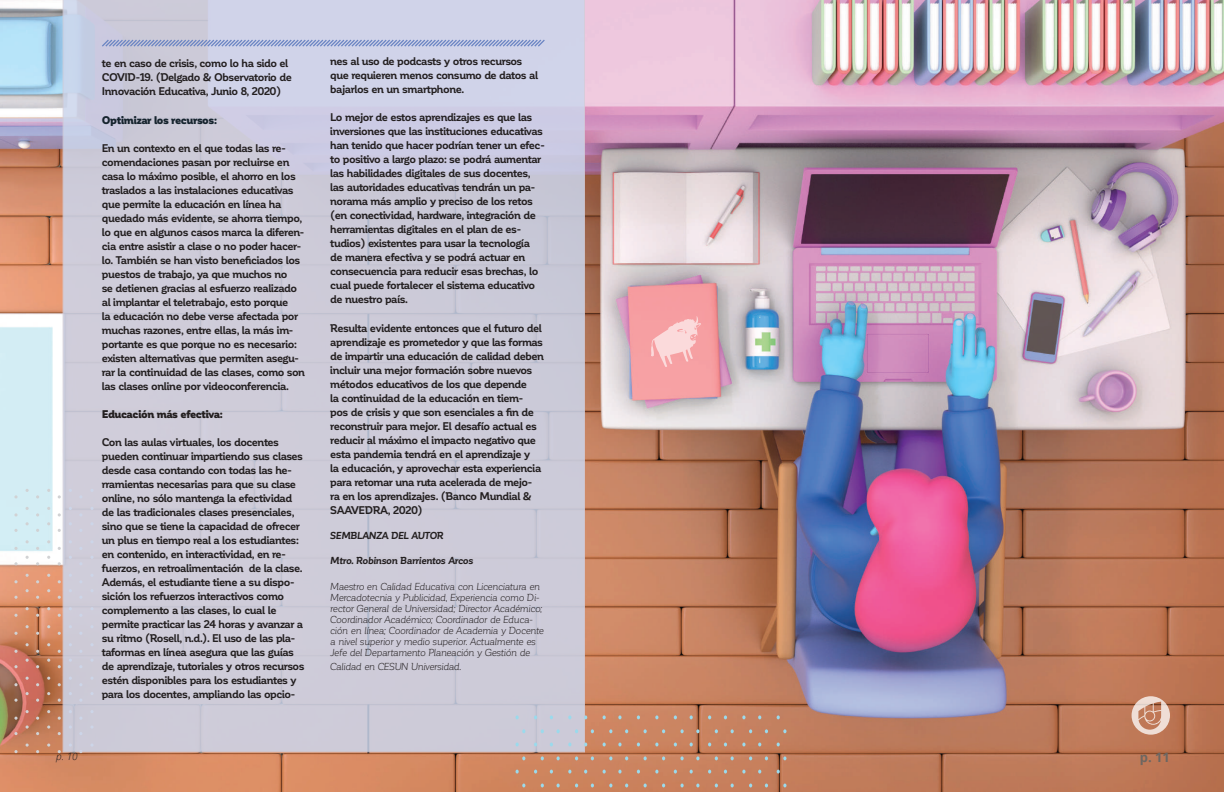
<style>
.page{position:relative;width:1224px;height:792px;background:#fff}
.page>*{position:absolute;margin:0;border:0;box-sizing:border-box;transform-origin:0 0}
.t1{font:700 13px "Open Sans";color:#6d6661}
.t2{font:700 11px/14px "Corporative";letter-spacing:-.045em;color:#231f20}
.t3{font:900 11px "Corporative";letter-spacing:-.04em;color:#16242e}
.t4{font:900 11px "Corporative";letter-spacing:-.045em;color:#231f20}
.t5{font:italic 10px/11px "Corporative";letter-spacing:-.035em;color:#231f20}
.t6{font:italic 700 10px "Corporative";letter-spacing:-.03em;color:#231f20}
.t7{font:italic 300 10px "Open Sans";color:#231f20}
</style>
<div class="page">
<img style="left:0;top:0;width:1224px;height:792px">
<svg style="left:1132px;top:696px;width:38px;height:39px"></svg>
<svg style="left:58px;top:513px;width:3px;height:4px"></svg>
<svg style="left:36px;top:513px;width:3px;height:4px"></svg>
<svg style="left:14px;top:495px;width:4px;height:3px"></svg>
<svg style="left:14px;top:513px;width:4px;height:4px"></svg>
<svg style="left:14px;top:529px;width:4px;height:3px"></svg>
<svg style="left:14px;top:547px;width:4px;height:3px"></svg>
<svg style="left:14px;top:562px;width:4px;height:3px"></svg>
<svg style="left:14px;top:580px;width:4px;height:3px"></svg>
<svg style="left:14px;top:596px;width:4px;height:3px"></svg>
<svg style="left:14px;top:614px;width:4px;height:3px"></svg>
<svg style="left:14px;top:632px;width:4px;height:3px"></svg>
<svg style="left:14px;top:650px;width:4px;height:3px"></svg>
<svg style="left:14px;top:665px;width:4px;height:3px"></svg>
<svg style="left:14px;top:683px;width:4px;height:3px"></svg>
<svg style="left:47px;top:725px;width:3px;height:4px"></svg>
<svg style="left:26px;top:725px;width:3px;height:4px"></svg>
<svg style="left:14px;top:699px;width:4px;height:3px"></svg>
<svg style="left:14px;top:717px;width:4px;height:3px"></svg>
<svg style="left:14px;top:732px;width:4px;height:3px"></svg>
<svg style="left:14px;top:750px;width:4px;height:3px"></svg>
<svg style="left:63px;top:0;width:522px;height:752px;background:#cccbda"></svg>
<svg style="left:516px;top:715px;width:3px;height:4px"></svg>
<svg style="left:534px;top:715px;width:3px;height:4px"></svg>
<svg style="left:550px;top:715px;width:3px;height:4px"></svg>
<svg style="left:568px;top:715px;width:3px;height:4px"></svg>
<svg style="left:522px;top:729px;width:3px;height:4px"></svg>
<svg style="left:541px;top:729px;width:3px;height:4px"></svg>
<svg style="left:557px;top:729px;width:3px;height:4px"></svg>
<svg style="left:575px;top:729px;width:3px;height:4px"></svg>
<svg style="left:522px;top:756px;width:3px;height:4px"></svg>
<svg style="left:541px;top:756px;width:3px;height:4px"></svg>
<svg style="left:557px;top:756px;width:3px;height:4px"></svg>
<svg style="left:575px;top:756px;width:3px;height:4px"></svg>
<svg style="left:584px;top:715px;width:3px;height:4px"></svg>
<svg style="left:603px;top:715px;width:3px;height:4px"></svg>
<svg style="left:618px;top:715px;width:4px;height:4px"></svg>
<svg style="left:637px;top:715px;width:3px;height:4px"></svg>
<svg style="left:591px;top:729px;width:3px;height:4px"></svg>
<svg style="left:609px;top:729px;width:3px;height:4px"></svg>
<svg style="left:625px;top:729px;width:3px;height:4px"></svg>
<svg style="left:644px;top:729px;width:3px;height:4px"></svg>
<svg style="left:618px;top:743px;width:4px;height:3px"></svg>
<svg style="left:591px;top:756px;width:3px;height:4px"></svg>
<svg style="left:609px;top:756px;width:3px;height:4px"></svg>
<svg style="left:625px;top:756px;width:3px;height:4px"></svg>
<svg style="left:644px;top:756px;width:3px;height:4px"></svg>
<svg style="left:516px;top:770px;width:3px;height:4px"></svg>
<svg style="left:534px;top:770px;width:3px;height:4px"></svg>
<svg style="left:550px;top:770px;width:3px;height:4px"></svg>
<svg style="left:568px;top:770px;width:3px;height:4px"></svg>
<svg style="left:584px;top:770px;width:3px;height:4px"></svg>
<svg style="left:603px;top:770px;width:3px;height:4px"></svg>
<svg style="left:618px;top:770px;width:4px;height:4px"></svg>
<svg style="left:637px;top:770px;width:3px;height:4px"></svg>
<svg style="left:655px;top:715px;width:4px;height:4px"></svg>
<svg style="left:674px;top:715px;width:3px;height:4px"></svg>
<svg style="left:690px;top:715px;width:3px;height:4px"></svg>
<svg style="left:708px;top:715px;width:3px;height:4px"></svg>
<svg style="left:662px;top:729px;width:3px;height:4px"></svg>
<svg style="left:680px;top:729px;width:4px;height:4px"></svg>
<svg style="left:696px;top:729px;width:3px;height:4px"></svg>
<svg style="left:715px;top:729px;width:3px;height:4px"></svg>
<svg style="left:655px;top:743px;width:4px;height:3px"></svg>
<svg style="left:662px;top:756px;width:3px;height:4px"></svg>
<svg style="left:680px;top:756px;width:4px;height:4px"></svg>
<svg style="left:696px;top:756px;width:3px;height:4px"></svg>
<svg style="left:715px;top:756px;width:3px;height:4px"></svg>
<svg style="left:724px;top:715px;width:3px;height:4px"></svg>
<svg style="left:742px;top:715px;width:4px;height:4px"></svg>
<svg style="left:758px;top:715px;width:3px;height:4px"></svg>
<svg style="left:777px;top:715px;width:3px;height:4px"></svg>
<svg style="left:731px;top:729px;width:3px;height:4px"></svg>
<svg style="left:749px;top:729px;width:3px;height:4px"></svg>
<svg style="left:765px;top:729px;width:3px;height:4px"></svg>
<svg style="left:783px;top:729px;width:4px;height:4px"></svg>
<svg style="left:742px;top:743px;width:4px;height:3px"></svg>
<svg style="left:731px;top:756px;width:3px;height:4px"></svg>
<svg style="left:749px;top:756px;width:3px;height:4px"></svg>
<svg style="left:765px;top:756px;width:3px;height:4px"></svg>
<svg style="left:783px;top:756px;width:4px;height:4px"></svg>
<svg style="left:655px;top:770px;width:4px;height:4px"></svg>
<svg style="left:674px;top:770px;width:3px;height:4px"></svg>
<svg style="left:690px;top:770px;width:3px;height:4px"></svg>
<svg style="left:708px;top:770px;width:3px;height:4px"></svg>
<svg style="left:680px;top:784px;width:4px;height:3px"></svg>
<svg style="left:724px;top:770px;width:3px;height:4px"></svg>
<svg style="left:742px;top:770px;width:4px;height:4px"></svg>
<svg style="left:758px;top:770px;width:3px;height:4px"></svg>
<svg style="left:777px;top:770px;width:3px;height:4px"></svg>
<svg style="left:783px;top:784px;width:4px;height:3px"></svg>
<svg style="left:100px;top:38px;width:446px;height:10px;background:#afb8da"></svg>
<svg style="left:650px;top:316px;width:51px;height:51px;background:#f8babc"></svg>
<p class="t7" style="left:56px;top:750px;width:23px">p. 10</p>
<p class="t2" style="left:102px;top:57px;width:191px">te en caso de crisis, como lo ha sido el<br>COVID-19. (Delgado &amp; Observatorio de<br>Innovación Educativa, Junio 8, 2020)</p>
<p class="t3" style="left:102px;top:114px;width:117px">Optimizar los recursos:</p>
<p class="t2" style="left:102px;top:141px;width:205px">En un contexto en el que todas las re&shy;comendaciones pasan por recluirse en casa lo máximo posible, el ahorro en los traslados a las instalaciones educativas que permite la educación en línea ha quedado más evidente, se ahorra tiempo, lo que en algunos casos marca la diferen&shy;cia entre asistir a clase o no poder hacer&shy;lo. También se han visto beneficiados los puestos de trabajo, ya que muchos no<br>se detienen gracias al esfuerzo realizado al implantar el teletrabajo, esto porque<br>la educación no debe verse afectada por muchas razones, entre ellas, la más im&shy;portante es que porque no es necesario: existen alternativas que permiten asegu&shy;rar la continuidad de las clases, como son las clases online por videoconferencia.</p>
<p class="t4" style="left:102px;top:408px;width:123px">Educación más efectiva:</p>
<p class="t2" style="left:102px;top:435px;width:204px">Con las aulas virtuales, los docentes pueden continuar impartiendo sus clases desde casa contando con todas las he&shy;rramientas necesarias para que su clase online, no sólo mantenga la efectividad de las tradicionales clases presenciales, sino que se tiene la capacidad de ofrecer un plus en tiempo real a los estudiantes: en contenido, en interactividad, en re&shy;fuerzos, en retroalimentación de la clase.<br>Además, el estudiante tiene a su dispo&shy;sición los refuerzos interactivos como complemento a las clases, lo cual le permite practicar las 24 horas y avanzar a su ritmo (Rosell, n.d.). El uso de las pla&shy;taformas en línea asegura que las guías de aprendizaje, tutoriales y otros recursos estén disponibles para los estudiantes y para los docentes, ampliando las opcio-</p>
<p class="t2" style="left:330px;top:54px;width:209px">nes al uso de podcasts y otros recursos que requieren menos consumo de datos al bajarlos en un smartphone.</p>
<p class="t2" style="left:330px;top:110px;width:216px">Lo mejor de estos aprendizajes es que las inversiones que las instituciones educativas han tenido que hacer podrían tener un efec&shy;to positivo a largo plazo: se podrá aumentar las habilidades digitales de sus docentes, las autoridades educativas tendrán un pa&shy;norama más amplio y preciso de los retos (en conectividad, hardware, integración de herramientas digitales en el plan de es&shy;tudios) existentes para usar la tecnología de manera efectiva y se podrá actuar en consecuencia para reducir esas brechas, lo cual puede fortalecer el sistema educativo de nuestro país.</p>
<p class="t2" style="left:330px;top:321px;width:215px">Resulta evidente entonces que el futuro del aprendizaje es prometedor y que las formas de impartir una educación de calidad deben incluir una mejor formación sobre nuevos métodos educativos de los que depende<br>la continuidad de la educación en tiem&shy;pos de crisis y que son esenciales a fin de reconstruir para mejor. El desafío actual es reducir al máximo el impacto negativo que esta pandemia tendrá en el aprendizaje y<br>la educación, y aprovechar esta experiencia para retomar una ruta acelerada de mejo&shy;ra en los aprendizajes. (Banco Mundial &amp; SAAVEDRA, 2020)</p>
<p class="t6" style="left:330px;top:530px;width:115px">SEMBLANZA DEL AUTOR</p>
<p class="t6" style="left:330px;top:555px;width:145px">Mtro. Robinson Barrientos Arcos</p>
<p class="t5" style="left:330px;top:581px;width:215px">Maestro en Calidad Educativa con Licenciatura en Mercadotecnia y Publicidad, Experiencia como Di&shy;rector General de Universidad; Director Académico; Coordinador Académico; Coordinador de Educa&shy;ción en línea; Coordinador de Academia y Docente a nivel superior y medio superior. Actualmente es Jefe del Departamento Planeación y Gestión de</p>
<p class="t5" style="left:330px;top:661px;width:133px">Calidad en CESUN Universidad.</p>
<p class="t1" style="left:1140px;top:748px;width:32px">p. 11</p>
</div>
